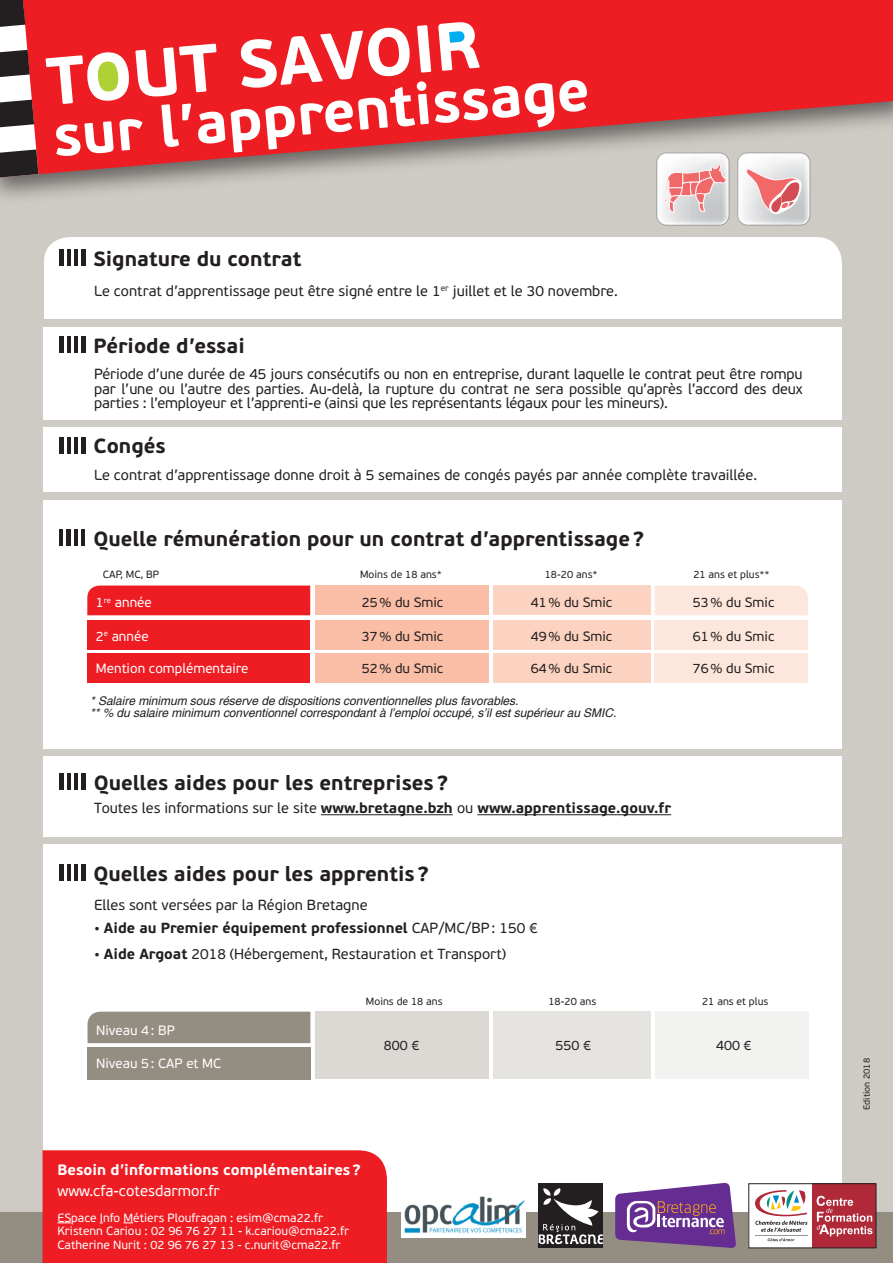
<style>
.page{position:relative;width:893px;height:1263px;background:#fff}
.page>*{position:absolute;margin:0;border:0;box-sizing:border-box;transform-origin:0 0}
.t1{font:700 66.9px "PF Beau Sans Pro";color:#fff}
.t2{font:700 57.6px "PF Beau Sans Pro";color:#fff}
.t3{font:700 20.55px "PF Beau Sans Pro";color:#231f20}
.t4{font:700 15px "PF Beau Sans Pro";color:#fff}
.t5{font:15px "PF Beau Sans Pro";color:#fff}
.t6{font:14.55px/14.5px "PF Beau Sans Pro";color:#231f20;text-align:justify}
.t7{font:700 14.55px "PF Beau Sans Pro";color:#231f20}
.t8{font:13.5px "PF Beau Sans Pro";color:#231f20}
.t9{font:13.5px "PF Beau Sans Pro";color:#fff}
.t10{font:italic 12px/12px "Helvetica";letter-spacing:-.005em;color:#231f20}
.t11{font:12px "PF Beau Sans Pro";color:#fff}
.t12{font:10.5px "PF Beau Sans Pro";color:#231f20}
.t13{font:9px "PF Beau Sans Pro";color:#231f20}
.s1{font-weight:400}
.s2{font-weight:700}
</style>
<div class="page">
<div style="left:0;top:0;width:893px;height:1220px;background:#cecbc4"></div>
<div style="left:0;top:0;width:893px;height:206px;background:#231f20;opacity:.6"></div>
<svg style="left:38px;top:0;width:855px;height:177px;background:#e13a3e"></svg>
<svg style="left:0;top:0;width:38px;height:177px;background:#966d6e"></svg>
<div style="left:44px;top:844px;width:798px;height:369px;background:#fff"></div>
<div style="left:44px;top:500px;width:798px;height:248px;background:#fff"></div>
<div style="left:0;top:1212px;width:893px;height:51px;background:#948d81"></div>
<div style="left:44px;top:237px;width:798px;height:82px;background:#fff"></div>
<svg style="left:446px;top:25px;width:20px;height:25px"></svg>
<svg style="left:95px;top:58px;width:27px;height:37px"></svg>
<div style="left:44px;top:756px;width:798px;height:81px;background:#fff"></div>
<hr style="left:60px;top:773px;width:4px;height:17px;background:#231f20">
<hr style="left:67px;top:773px;width:4px;height:17px;background:#231f20">
<hr style="left:74px;top:773px;width:4px;height:17px;background:#231f20">
<hr style="left:81px;top:773px;width:4px;height:17px;background:#231f20">
<hr style="left:321px;top:814px;width:132px;height:1px;background:#231f20">
<hr style="left:477px;top:814px;width:194px;height:1px;background:#231f20">
<div style="left:59px;top:249px;width:5px;height:17px;background:#231f20"></div>
<hr style="left:67px;top:249px;width:4px;height:17px;background:#231f20">
<hr style="left:74px;top:249px;width:4px;height:17px;background:#231f20">
<hr style="left:81px;top:249px;width:4px;height:17px;background:#231f20">
<hr style="left:64px;top:249px;width:3px;height:17px;background:#fff">
<hr style="left:71px;top:249px;width:3px;height:17px;background:#fff">
<hr style="left:78px;top:249px;width:3px;height:17px;background:#fff">
<div style="left:59px;top:864px;width:5px;height:17px;background:#231f20"></div>
<hr style="left:67px;top:864px;width:4px;height:17px;background:#231f20">
<hr style="left:74px;top:864px;width:4px;height:17px;background:#231f20">
<hr style="left:81px;top:864px;width:4px;height:17px;background:#231f20">
<div style="left:44px;top:427px;width:798px;height:65px;background:#fff"></div>
<div style="left:59px;top:436px;width:5px;height:17px;background:#231f20"></div>
<hr style="left:67px;top:436px;width:4px;height:17px;background:#231f20">
<hr style="left:74px;top:436px;width:4px;height:17px;background:#231f20">
<hr style="left:81px;top:436px;width:4px;height:17px;background:#231f20">
<div style="left:44px;top:327px;width:798px;height:92px;background:#fff"></div>
<div style="left:59px;top:336px;width:5px;height:17px;background:#231f20"></div>
<hr style="left:67px;top:336px;width:4px;height:17px;background:#231f20">
<hr style="left:74px;top:336px;width:4px;height:17px;background:#231f20">
<hr style="left:81px;top:336px;width:4px;height:17px;background:#231f20">
<hr style="left:59px;top:529px;width:4px;height:17px;background:#231f20">
<div style="left:66px;top:529px;width:5px;height:17px;background:#231f20"></div>
<hr style="left:74px;top:529px;width:4px;height:17px;background:#231f20">
<hr style="left:81px;top:529px;width:4px;height:17px;background:#231f20">
<div style="left:655px;top:585px;width:153px;height:30px;background:#fde7dc"></div>
<div style="left:87px;top:585px;width:223px;height:30px;background:#ee1d23"></div>
<div style="left:493px;top:585px;width:158px;height:30px;background:#fcd2c0"></div>
<div style="left:315px;top:585px;width:174px;height:30px;background:#fabda6"></div>
<div style="left:655px;top:620px;width:153px;height:29px;background:#fde7dc"></div>
<div style="left:87px;top:620px;width:223px;height:29px;background:#ee1d23"></div>
<div style="left:493px;top:620px;width:158px;height:29px;background:#fcd2c0"></div>
<div style="left:315px;top:620px;width:174px;height:29px;background:#fabda6"></div>
<div style="left:655px;top:653px;width:153px;height:30px;background:#fde7dc"></div>
<div style="left:87px;top:653px;width:223px;height:30px;background:#ee1d23"></div>
<div style="left:493px;top:653px;width:158px;height:30px;background:#fcd2c0"></div>
<div style="left:315px;top:653px;width:174px;height:30px;background:#fabda6"></div>
<div style="left:655px;top:1012px;width:153px;height:67px;background:#f2f2f0"></div>
<div style="left:88px;top:1012px;width:222px;height:31px;background:#948d81"></div>
<div style="left:494px;top:1012px;width:157px;height:67px;background:#e6e4e1"></div>
<div style="left:315px;top:1012px;width:174px;height:67px;background:#dcd9d4"></div>
<div style="left:87px;top:1047px;width:223px;height:33px;background:#948d81"></div>
<svg style="left:738px;top:153px;width:72px;height:72px;background:#e8cbcd"></svg>
<div style="left:737px;top:153px;width:73px;height:72px;border:1px solid #babbbe;border-radius:10px"></div>
<svg style="left:657px;top:153px;width:72px;height:72px"></svg>
<div style="left:749px;top:1184px;width:127px;height:64px;background:#fff"></div>
<hr style="left:755px;top:1235px;width:52px;height:1px;background:#939598">
<svg style="left:755px;top:1190px;width:52px;height:42px"></svg>
<svg style="left:768px;top:1238px;width:26px;height:3px"></svg>
<div style="left:812px;top:1184px;width:64px;height:64px;background:#af2938"></div>
<svg style="left:817px;top:1196px;width:55px;height:40px"></svg>
<div style="left:748px;top:1183px;width:128px;height:65px;border:1px solid #231f20"></div>
<div style="left:539px;top:1184px;width:64px;height:64px;background:#231f20"></div>
<svg style="left:539px;top:1188px;width:64px;height:56px"></svg>
<svg style="left:615px;top:1182px;width:121px;height:66px"></svg>
<div style="left:43px;top:1150px;width:344px;height:113px;background:#ee1d23"></div>
<img style="left:401px;top:1196px;width:124px;height:41px">
<p class="t1" style="left:43px;top:41px;width:436px;rotate:-5deg">TOUT SAVOIR</p>
<p class="t2" style="left:50px;top:101px;width:540px;rotate:-5deg">sur l’apprentissage</p>
<p class="t3" style="left:94px;top:246px;width:209px">Signature du contrat</p>
<p class="t6" style="left:94px;top:284px;width:525px">Le contrat d’apprentissage peut être signé entre le 1<sup>er</sup> juillet et le 30 novembre.</p>
<p class="t3" style="left:94px;top:333px;width:153px">Période d’essai</p>
<p class="t6" style="left:94px;top:367px;width:710px">Période d’une durée de 45 jours consécutifs ou non en entreprise, durant laquelle le contrat peut être rompu par l’une ou l’autre des parties. Au-delà, la rupture du contrat ne sera possible qu’après l’accord des deux parties : l’employeur et l’apprenti-e (ainsi que les représentants légaux pour les mineurs).</p>
<p class="t3" style="left:94px;top:433px;width:74px">Congés</p>
<p class="t6" style="left:94px;top:468px;width:664px">Le contrat d’apprentissage donne droit à 5 semaines de congés payés par année complète travaillée.</p>
<p class="t3" style="left:93px;top:526px;width:553px">Quelle rémunération pour un contrat d’apprentissage?</p>
<p class="t12" style="left:103px;top:568px;width:58px">CAP, MC, BP</p>
<p class="t12" style="left:360px;top:568px;width:83px">Moins de 18 ans*</p>
<p class="t12" style="left:545px;top:568px;width:54px">18-20 ans*</p>
<p class="t12" style="left:693px;top:568px;width:78px">21 ans et plus**</p>
<p class="t9" style="left:96px;top:595px;width:57px">1<sup>re</sup> année</p>
<p class="t8" style="left:362px;top:595px;width:83px">25% du Smic</p>
<p class="t8" style="left:531px;top:595px;width:83px">41% du Smic</p>
<p class="t8" style="left:693px;top:595px;width:83px">53% du Smic</p>
<p class="t9" style="left:96px;top:628px;width:54px">2<sup>e</sup> année</p>
<p class="t8" style="left:362px;top:628px;width:83px">37% du Smic</p>
<p class="t8" style="left:531px;top:628px;width:83px">49% du Smic</p>
<p class="t8" style="left:693px;top:628px;width:83px">61% du Smic</p>
<p class="t9" style="left:96px;top:661px;width:154px">Mention complémentaire</p>
<p class="t8" style="left:362px;top:661px;width:83px">52% du Smic</p>
<p class="t8" style="left:531px;top:661px;width:83px">64% du Smic</p>
<p class="t8" style="left:693px;top:661px;width:83px">76% du Smic</p>
<p class="t10" style="left:90px;top:695px;width:528px">* Salaire minimum sous réserve de dispositions conventionnelles plus favorables.<br>** % du salaire minimum conventionnel correspondant à l’emploi occupé, s’il est supérieur au SMIC.</p>
<p class="t3" style="left:94px;top:770px;width:356px">Quelles aides pour les entreprises?</p>
<p class="t7" style="left:94px;top:799px;width:578px"><span class="s1">Toutes les informations sur le site</span> www.bretagne.bzh <span class="s1">ou</span> www.apprentissage.gouv.fr</p>
<p class="t3" style="left:94px;top:861px;width:337px">Quelles aides pour les apprentis?</p>
<p class="t6" style="left:94px;top:898px;width:275px">Elles sont versées par la Région Bretagne</p>
<p class="t7" style="left:94px;top:919px;width:445px"><span class="s1">•</span> Aide au Premier équipement professionnel <span class="s1">CAP/MC/BP: 150 €</span></p>
<p class="t6" style="left:94px;top:947px;width:413px">• <span class="s2">Aide Argoat</span> 2018 (Hébergement, Restauration et Transport)</p>
<p class="t9" style="left:96px;top:1022px;width:80px">Niveau 4: BP</p>
<p class="t12" style="left:366px;top:995px;width:78px">Moins de 18 ans</p>
<p class="t12" style="left:548px;top:995px;width:49px">18-20 ans</p>
<p class="t12" style="left:702px;top:995px;width:68px">21 ans et plus</p>
<p class="t8" style="left:384px;top:1038px;width:37px">800 €</p>
<p class="t8" style="left:556px;top:1038px;width:37px">550 €</p>
<p class="t8" style="left:716px;top:1038px;width:37px">400 €</p>
<p class="t9" style="left:96px;top:1056px;width:127px">Niveau 5: CAP et MC</p>
<p class="t13" style="left:862px;top:1110px;width:53px;rotate:-90deg">Edition 2018</p>
<p class="t4" style="left:57px;top:1160px;width:305px">Besoin d’informations complémentaires?</p>
<p class="t5" style="left:57px;top:1182px;width:164px">www.cfa-cotesdarmor.fr</p>
<p class="t11" style="left:57px;top:1210px;width:267px">ESpace Info Métiers Ploufragan : esim@cma22.fr</p>
<p class="t11" style="left:57px;top:1224px;width:293px">Kristenn Cariou : 02 96 76 27 11 - k.cariou@cma22.fr</p>
<p class="t11" style="left:57px;top:1237px;width:285px">Catherine Nurit : 02 96 76 27 13 - c.nurit@cma22.fr</p>
</div>
